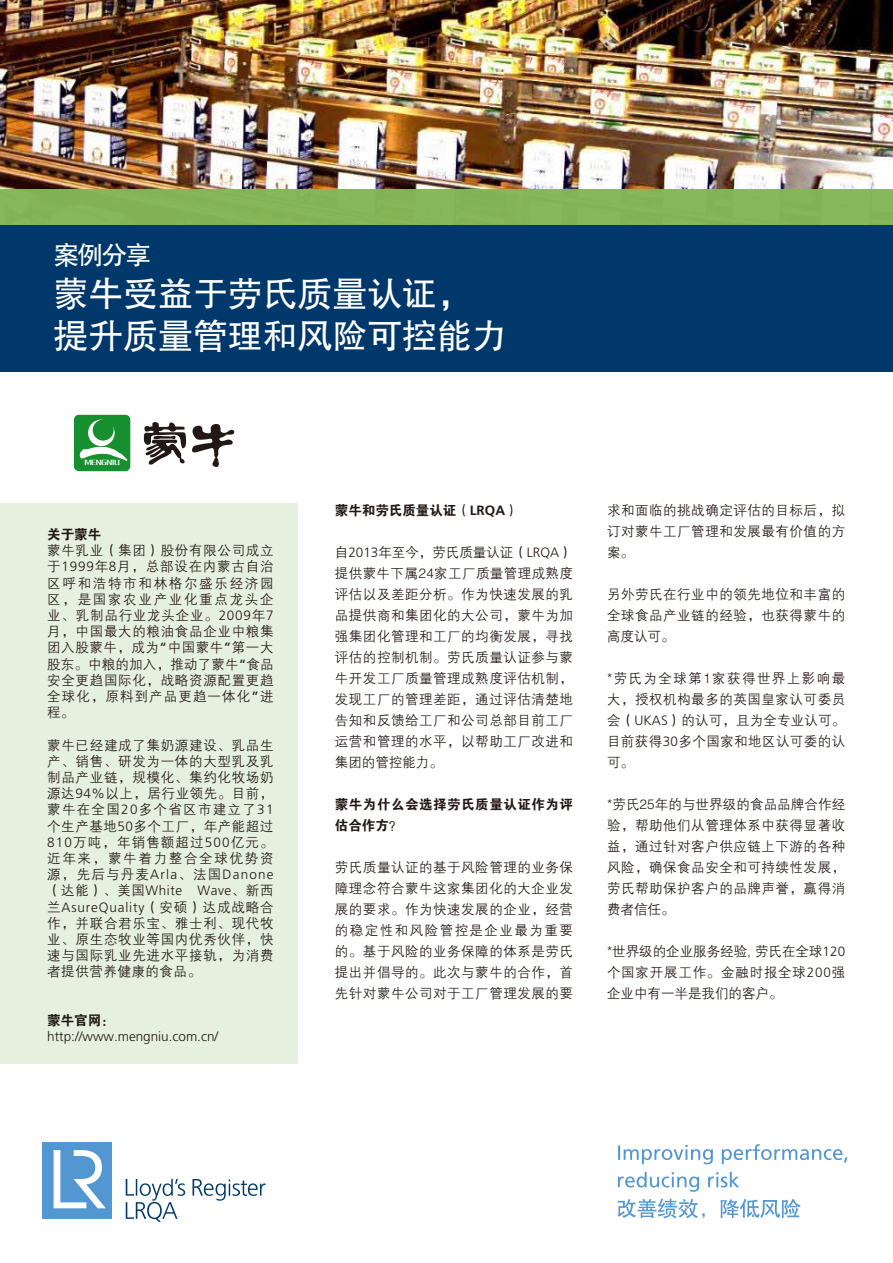
<style>
.page{position:relative;width:893px;height:1263px;background:#fff}
.page>*{position:absolute;margin:0;border:0;box-sizing:border-box;transform-origin:0 0}
.t1{font:34.8px/42px "FZHTJW GB1 0";color:#fff}
.t2{font:25.8px "FZHTJW GB1 0";color:#fff}
.t3{font:13.5px/21px "FZZDXJW GB1 0";letter-spacing:.04em;color:#221815;text-align:justify}
.t4{font:300 13.5px "Frutiger";color:#221815}
.t5{font:13.5px "FZDHTJW GB1 0";color:#221815}
.t6{font:300 13.5px "Frutiger";letter-spacing:.065em;color:#221815}
.t7{font:13.5px/21px "FZDHTJW GB1 0";letter-spacing:.04em;color:#221815}
.t8{font:8.25px "FZCQJW GB1 0";color:#fff;scale:.94 1}
.s1{font-family:"Frutiger";font-weight:300}
.s2{font-family:"Frutiger"}
.s3{font-family:"FZZDXJW GB1 0";font-weight:400}
.s4{font-family:"Frutiger";font-weight:700}
</style>
<div class="page">
<img style="left:0;top:0;width:893px;height:189px">
<div style="left:0;top:504px;width:298px;height:560px;background:#e6f0de"></div>
<div style="left:42px;top:1142px;width:70px;height:77px;background:#5297d2"></div>
<svg style="left:54px;top:1150px;width:52px;height:58px"></svg>
<svg style="left:193px;top:1179px;width:73px;height:22px"></svg>
<svg style="left:126px;top:1179px;width:59px;height:43px"></svg>
<svg style="left:618px;top:1198px;width:183px;height:20px"></svg>
<svg style="left:618px;top:1172px;width:121px;height:20px"></svg>
<svg style="left:618px;top:1144px;width:229px;height:20px"></svg>
<div style="left:0;top:225px;width:893px;height:147px;background:#00386b"></div>
<div style="left:0;top:189px;width:893px;height:36px;background:#84b757"></div>
<div style="left:74px;top:415px;width:56px;height:56px;background:#16902e;border-radius:5px"></div>
<svg style="left:79px;top:419px;width:49px;height:42px"></svg>
<svg style="left:144px;top:422px;width:91px;height:45px"></svg>
<h2 class="t2" style="left:54px;top:240px;width:99px">案例分享</h2>
<h1 class="t1" style="left:54px;top:273px;width:455px">蒙牛受益于劳氏质量认证，提升质量管理和风险可控能力</h1>
<p class="t8" style="left:85px;top:457px;width:38px">MENGNIU</p>
<p class="t5" style="left:47px;top:527px;width:55px">关于蒙牛</p>
<p class="t3" style="left:47px;top:543px;width:228px;line-height:16.2px">蒙牛乳业（集团）股份有限公司成立于<span class="s1">1999</span>年<span class="s1">8</span>月，总部设在内蒙古自治区呼和浩特市和林格尔盛乐经济园区，是国家农业产业化重点龙头企业、乳制品行业龙头企业。<span class="s1">2009</span>年<span class="s1">7</span>月，中国最大的粮油食品企业中粮集团入股蒙牛，成为<span class="s2">“</span>中国蒙牛<span class="s2">”</span>第一大股东。中粮的加入，推动了蒙牛<span class="s2">“</span>食品安全更趋国际化，战略资源配置更趋全球化，原料到产品更趋一体化<span class="s2">”</span>进程。</p>
<p class="t3" style="left:47px;top:737px;width:228px;line-height:16.2px">蒙牛已经建成了集奶源建设、乳品生产、销售、研发为一体的大型乳及乳制品产业链，规模化、集约化牧场奶源达<span class="s1">94%</span>以上，居行业领先。目前，蒙牛在全国<span class="s1">20</span>多个省区市建立了<span class="s1">31</span>个生产基地<span class="s1">50</span>多个工厂，年产能超过<span class="s1">810</span>万吨，年销售额超过<span class="s1">500</span>亿元。近年来，蒙牛着力整合全球优势资源，先后与丹麦<span class="s1">Arla</span>、法国<span class="s1">Danone</span>（达能）、美国<span class="s1">White Wave</span>、新西</p>
<p class="t6" style="left:47px;top:899px;width:228px"><span class="s3">兰</span>AsureQuality<span class="s3">（安硕）达成战略合</span></p>
<p class="t3" style="left:47px;top:915px;width:228px;line-height:16.2px">作，并联合君乐宝、雅士利、现代牧业、原生态牧业等国内优秀伙伴，快速与国际乳业先进水平接轨，为消费者提供营养健康的食品。</p>
<p class="t5" style="left:47px;top:1013px;width:69px">蒙牛官网：</p>
<p class="t4" style="left:47px;top:1029px;width:173px">http://www.mengniu.com.cn/</p>
<p class="t5" style="left:335px;top:503px;width:185px">蒙牛和劳氏质量认证（<span class="s4">LRQA</span>）</p>
<p class="t3" style="left:335px;top:542px;width:240px">自<span class="s1">2013</span>年至今，劳氏质量认证（<span class="s1">LRQA</span>）提供蒙牛下属24家工厂质量管理成熟度评估以及差距分析。作为快速发展的乳品提供商和集团化的大公司，蒙牛为加强集团化管理和工厂的均衡发展，寻找评估的控制机制。劳氏质量认证参与蒙牛开发工厂质量管理成熟度评估机制，发现工厂的管理差距，通过评估清楚地告知和反馈给工厂和公司总部目前工厂运营和管理的水平，以帮助工厂改进和集团的管控能力。</p>
<p class="t7" style="left:335px;top:794px;width:240px">蒙牛为什么会选择劳氏质量认证作为评估合作方？</p>
<p class="t3" style="left:335px;top:858px;width:240px">劳氏质量认证的基于风险管理的业务保障理念符合蒙牛这家集团化的大企业发展的要求。作为快速发展的企业，经营的稳定性和风险管控是企业最为重要的。基于风险的业务保障的体系是劳氏提出并倡导的。此次与蒙牛的合作，首先针对蒙牛公司对于工厂管理发展的要</p>
<p class="t3" style="left:607px;top:500px;width:240px">求和面临的挑战确定评估的目标后，拟订对蒙牛工厂管理和发展最有价值的方案。</p>
<p class="t3" style="left:607px;top:584px;width:240px">另外劳氏在行业中的领先地位和丰富的全球食品产业链的经验，也获得蒙牛的高度认可。</p>
<p class="t3" style="left:607px;top:668px;width:240px">*劳氏为全球第1家获得世界上影响最大，授权机构最多的英国皇家认可委员会（<span class="s1">UKAS</span>）的认可，且为全专业认可。目前获得<span class="s1">30</span>多个国家和地区认可委的认可。</p>
<p class="t3" style="left:607px;top:794px;width:240px">*劳氏25年的与世界级的食品品牌合作经验，帮助他们从管理体系中获得显著收益，通过针对客户供应链上下游的各种风险，确保食品安全和可持续性发展，劳氏帮助保护客户的品牌声誉，赢得消费者信任。</p>
<p class="t3" style="left:607px;top:942px;width:240px">*世界级的企业服务经验, 劳氏在全球<span class="s1">120</span>个国家开展工作。金融时报全球<span class="s1">200</span>强企业中有一半是我们的客户。</p>
</div>
